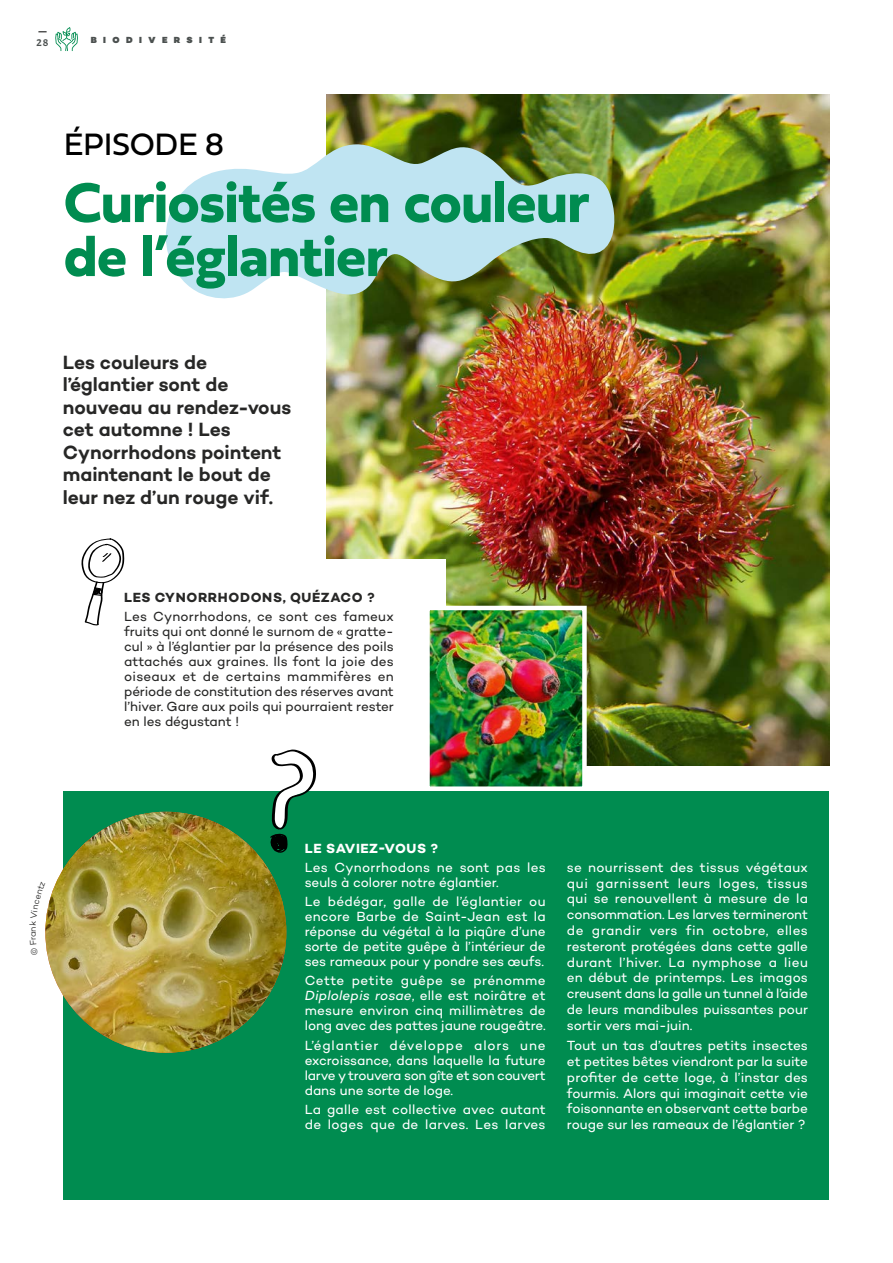
<style>
.page{position:relative;width:893px;height:1263px;background:#fff}
.page>*{position:absolute;margin:0;border:0;box-sizing:border-box;transform-origin:0 0}
.t1{font:700 58.5px/54px "Fieldwork Hum";letter-spacing:-.01em;color:#008c50}
.t2{font:32.25px "Fieldwork Geo Regular";letter-spacing:-.01em;color:#000}
.t3{font:600 19.5px/22.5px "Campton";letter-spacing:-.005em;color:#272726}
.t4{font:13.5px/15.8px "Campton";color:#fff;text-align:justify}
.t5{font:13.5px/15px "Campton";letter-spacing:-.005em;color:#272726;text-align:justify}
.t6{font:13.5px/15px "Campton";letter-spacing:.02em;color:#fff}
.t7{font:700 13.5px "Campton";letter-spacing:.05em;color:#272726}
.t8{font:700 13.5px "Campton";letter-spacing:.04em;color:#fff}
.t9{font:10.5px "Acme";color:#4b504f}
.t10{font:900 9px "Campton";letter-spacing:.715em;color:#4b504f}
.s1{font-style:italic}
</style>
<div class="page">
<div style="left:64px;top:791px;width:765px;height:408px;background:#008c50"></div>
<img style="left:326px;top:95px;width:503px;height:671px">
<svg style="left:55px;top:27px;width:23px;height:24px"></svg>
<svg style="left:166px;top:137px;width:457px;height:167px;background:#adc8b8"></svg>
<div style="left:119px;top:559px;width:327px;height:223px;background:#fff"></div>
<svg style="left:81px;top:538px;width:43px;height:88px"></svg>
<svg style="left:270px;top:749px;width:46px;height:104px"></svg>
<img style="left:45px;top:812px;width:241px;height:241px;border-radius:120px">
<img style="left:430px;top:611px;width:152px;height:175px">
<div style="left:425px;top:606px;width:162px;height:185px;border:4px solid #fff"></div>
<p class="t9" style="left:37px;top:36px;width:13px">28</p>
<p class="t10" style="left:91px;top:35px;width:137px">BIODIVERSITÉ</p>
<h2 class="t2" style="left:64px;top:119px;width:162px">ÉPISODE 8</h2>
<h1 class="t1" style="left:64px;top:173px;width:527px">Curiosités en couleur de l’églantier</h1>
<h3 class="t3" style="left:63px;top:351px;width:230px">Les couleurs de l’églantier sont de nouveau au rendez-vous cet automne ! Les<br>Cynorrhodons pointent maintenant le bout de leur nez d’un rouge vif.</h3>
<p class="t7" style="left:124px;top:589px;width:252px">LES CYNORRHODONS, QUÉZACO ?</p>
<p class="t5" style="left:124px;top:609px;width:271px">Les Cynorrhodons, ce sont ces fameux fruits qui ont donné le surnom de « gratte&shy;cul » à l’églantier par la présence des poils attachés aux graines. Ils font la joie des oiseaux et de certains mammifères en période de constitution des réserves avant l’hiver. Gare aux poils qui pourraient rester en les dégustant !</p>
<p class="t8" style="left:305px;top:839px;width:135px">LE SAVIEZ-VOUS ?</p>
<p class="t4" style="left:305px;top:859px;width:242px;line-height:15px">Les Cynorrhodons ne sont pas les seuls à colorer notre églantier.</p>
<p class="t4" style="left:305px;top:893px;width:242px;line-height:15px">Le bédégar, galle de l’églantier ou encore Barbe de Saint-Jean est la réponse du végétal à la piqûre d’une sorte de petite guêpe à l’intérieur de ses rameaux pour y pondre ses œufs.</p>
<p class="t4" style="left:305px;top:973px;width:243px;line-height:15px">Cette petite guêpe se prénomme <span class="s1">Diplolepis rosae</span>, elle est noirâtre et mesure environ cinq millimètres de long avec des pattes jaune rougeâtre.</p>
<p class="t4" style="left:305px;top:1037px;width:242px;line-height:15px">L’églantier développe alors une excroissance, dans laquelle la future larve y trouvera son gîte et son couvert dans une sorte de loge.</p>
<p class="t6" style="left:305px;top:1101px;width:242px">La galle est collective avec autant de loges que de larves. Les larves</p>
<p class="t4" style="left:567px;top:859px;width:243px">se nourrissent des tissus végétaux qui garnissent leurs loges, tissus qui se renouvellent à mesure de la consommation. Les larves termineront de grandir vers fin octobre, elles resteront protégées dans cette galle durant l’hiver. La nymphose a lieu en début de printemps. Les imagos creusent dans la galle un tunnel à l’aide de leurs mandibules puissantes pour sortir vers mai-juin.</p>
<p class="t4" style="left:567px;top:1037px;width:242px">Tout un tas d’autres petits insectes et petites bêtes viendront par la suite profiter de cette loge, à l’instar des fourmis. Alors qui imaginait cette vie foisonnante en observant cette barbe rouge sur les rameaux de l’églantier ?</p>
</div>
